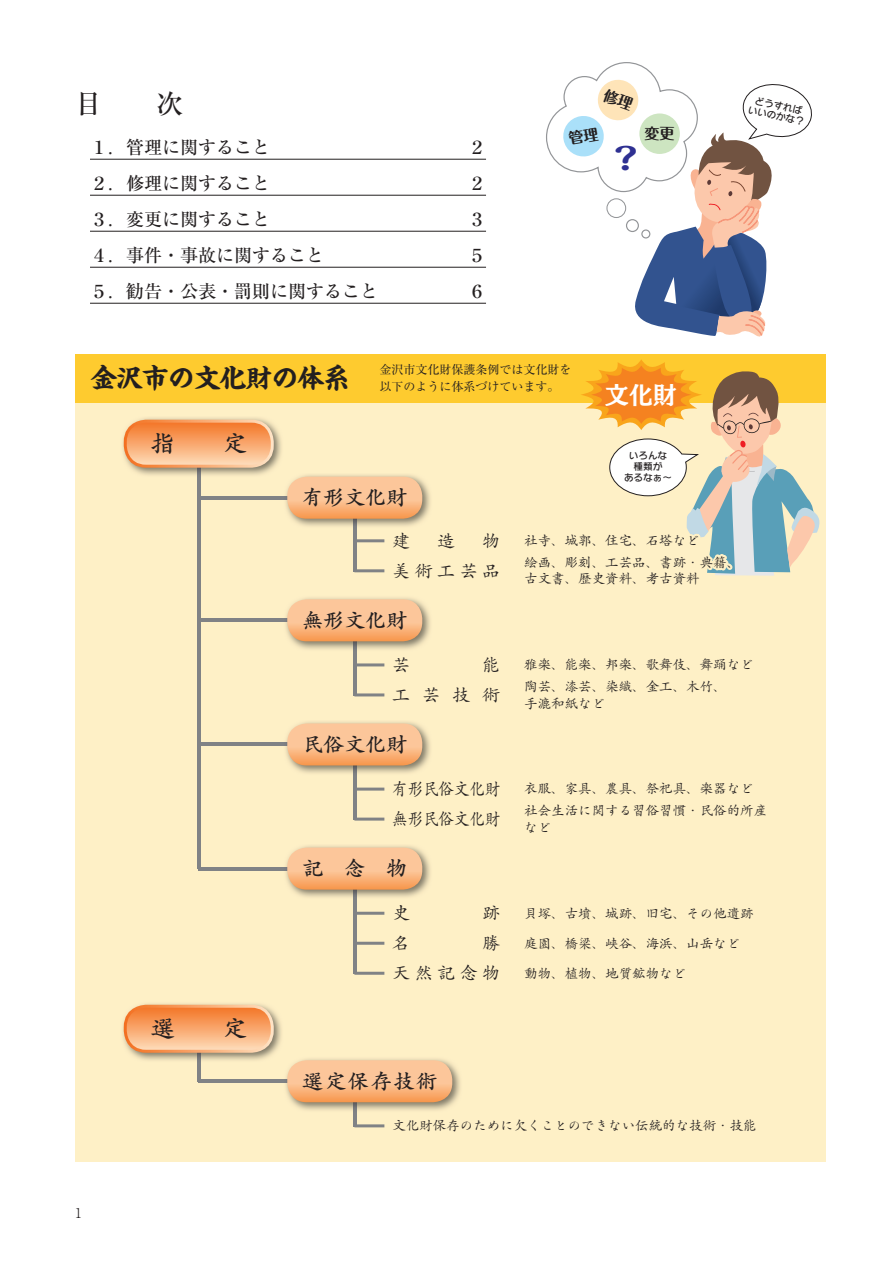
<style>
.page{position:relative;width:893px;height:1263px;background:#fff}
.page>*{position:absolute;margin:0;border:0;box-sizing:border-box;transform-origin:0 0}
.t1{font:700 30px "Maru Fo Pro";color:#2e3092;scale:1.3 1}
.t2{font:700 27px "Kaisho MCBK1 Pro De";letter-spacing:-.04em;color:#231f20}
.t3{font:500 27px "Ryumin Pr 6";color:#231f20}
.t4{font:24px "Greco Std DB";color:#231f20}
.t5{font:24px "Mode Min A Std B";color:#fff}
.t6{font:21px "Greco Std DB";color:#231f20}
.t7{font:500 18px "Ryumin Pr 6";color:#231f20}
.t8{font:18px/30px "Greco Std M";letter-spacing:-.005em;color:#231f20;text-align:right}
.t9{font:18px "Greco Std M";letter-spacing:-.005em;color:#231f20;scale:.86 1}
.t10{font:13.5px/16.5px "Greco Std M";color:#231f20}
.t11{font:300 13.5px "Ryumin Pr 6";color:#231f20}
.t12{font:12px/16.5px "Ryumin Pr 6";color:#231f20}
.t13{font:9.6px/10.8px "Rodin Wanpaku Pro DB";color:#231f20;text-align:center}
</style>
<div class="page">
<div style="left:75px;top:402px;width:750px;height:759px;background:#fef0c6"></div>
<hr style="left:90px;top:159px;width:396px;height:1px;background:#231f20">
<hr style="left:90px;top:195px;width:396px;height:1px;background:#231f20">
<hr style="left:90px;top:231px;width:396px;height:1px;background:#231f20">
<hr style="left:90px;top:267px;width:396px;height:1px;background:#231f20">
<hr style="left:90px;top:303px;width:396px;height:1px;background:#231f20">
<div style="left:75px;top:354px;width:750px;height:48px;background:#fecb2f"></div>
<hr style="left:197px;top:461px;width:3px;height:408px;background:#808285">
<hr style="left:198px;top:496px;width:135px;height:3px;background:#808285">
<hr style="left:198px;top:619px;width:135px;height:3px;background:#808285">
<hr style="left:198px;top:743px;width:135px;height:3px;background:#808285">
<hr style="left:198px;top:867px;width:135px;height:3px;background:#808285">
<hr style="left:353px;top:511px;width:3px;height:60px;background:#808285">
<hr style="left:354px;top:569px;width:30px;height:3px;background:#808285">
<hr style="left:354px;top:539px;width:30px;height:3px;background:#808285">
<img style="left:284px;top:475px;width:146px;height:54px">
<img style="left:353px;top:519px;width:3px;height:10px">
<svg style="left:287px;top:477px;width:135px;height:42px"></svg>
<hr style="left:353px;top:635px;width:3px;height:60px;background:#808285">
<hr style="left:354px;top:693px;width:30px;height:3px;background:#808285">
<hr style="left:354px;top:663px;width:30px;height:3px;background:#808285">
<img style="left:284px;top:598px;width:146px;height:53px">
<img style="left:353px;top:641px;width:3px;height:10px">
<svg style="left:287px;top:599px;width:135px;height:42px"></svg>
<hr style="left:353px;top:759px;width:3px;height:60px;background:#808285">
<hr style="left:354px;top:818px;width:30px;height:3px;background:#808285">
<hr style="left:354px;top:788px;width:30px;height:3px;background:#808285">
<img style="left:284px;top:722px;width:146px;height:53px">
<img style="left:353px;top:765px;width:3px;height:10px">
<svg style="left:287px;top:723px;width:135px;height:42px"></svg>
<hr style="left:353px;top:884px;width:3px;height:90px;background:#808285">
<hr style="left:354px;top:942px;width:30px;height:3px;background:#808285">
<hr style="left:354px;top:972px;width:30px;height:3px;background:#808285">
<hr style="left:354px;top:912px;width:30px;height:3px;background:#808285">
<img style="left:284px;top:846px;width:146px;height:53px">
<img style="left:353px;top:890px;width:3px;height:9px">
<svg style="left:287px;top:848px;width:135px;height:42px"></svg>
<svg style="left:513px;top:360px;width:307px;height:216px"></svg>
<img style="left:123px;top:418px;width:159px;height:59px">
<img style="left:197px;top:468px;width:3px;height:9px">
<svg style="left:125px;top:421px;width:147px;height:45px"></svg>
<div style="left:124px;top:420px;width:150px;height:48px;border:3px solid #fff;border-radius:21px"></div>
<hr style="left:197px;top:1044px;width:3px;height:38px;background:#808285">
<hr style="left:198px;top:1080px;width:135px;height:3px;background:#808285">
<hr style="left:353px;top:1096px;width:3px;height:30px;background:#808285">
<hr style="left:354px;top:1124px;width:30px;height:3px;background:#808285">
<img style="left:284px;top:1059px;width:176px;height:53px">
<img style="left:353px;top:1102px;width:3px;height:10px">
<svg style="left:287px;top:1060px;width:165px;height:42px"></svg>
<img style="left:123px;top:1004px;width:159px;height:58px">
<img style="left:197px;top:1053px;width:3px;height:9px">
<svg style="left:125px;top:1006px;width:147px;height:45px"></svg>
<div style="left:124px;top:1005px;width:150px;height:48px;border:3px solid #fff;border-radius:21px"></div>
<svg style="left:546px;top:62px;width:266px;height:275px"></svg>
<h2 class="t3" style="left:75px;top:82px;width:109px">目　　次</h2>
<h3 class="t7" style="left:90px;top:133px;width:181px">１．管理に関すること</h3>
<h3 class="t7" style="left:468px;top:133px;width:19px">２</h3>
<h3 class="t7" style="left:90px;top:169px;width:181px">２．修理に関すること</h3>
<h3 class="t7" style="left:468px;top:169px;width:19px">２</h3>
<h3 class="t7" style="left:90px;top:205px;width:181px">３．変更に関すること</h3>
<h3 class="t7" style="left:468px;top:205px;width:19px">３</h3>
<h3 class="t7" style="left:90px;top:241px;width:235px">４．事件・事故に関すること</h3>
<h3 class="t7" style="left:468px;top:241px;width:19px">５</h3>
<h3 class="t7" style="left:90px;top:277px;width:289px">５．勧告・公表・罰則に関すること</h3>
<h3 class="t7" style="left:468px;top:277px;width:19px">６</h3>
<h2 class="t2" style="left:90px;top:355px;width:262px">金沢市の文化財の体系</h2>
<p class="t12" style="left:380px;top:361px;width:193px">金沢市文化財保護条例では文化財を以下のように体系づけています。</p>
<h3 class="t4" style="left:151px;top:427px;width:25px">指</h3>
<h3 class="t4" style="left:223px;top:427px;width:25px">定</h3>
<h1 class="t1" style="left:614px;top:135px;width:20px">?</h1>
<h3 class="t5" style="left:605px;top:375px;width:73px">文化財</h3>
<p class="t13" style="left:624px;top:450px;width:49px">いろんな種類が<br>あるなぁ～</p>
<p class="t13" style="left:752px;top:93px;width:59px;rotate:12deg">どうすればいいのかな？</p>
<p class="t11" style="left:75px;top:1202px;width:8px">1</p>
<h3 class="t4" style="left:151px;top:1012px;width:25px">選</h3>
<h3 class="t4" style="left:223px;top:1012px;width:25px">定</h3>
<h3 class="t6" style="left:302px;top:483px;width:106px">有形文化財</h3>
<h3 class="t8" style="left:392px;top:524px;width:19px">建</h3>
<h3 class="t8" style="left:437px;top:524px;width:19px">造</h3>
<h3 class="t8" style="left:482px;top:524px;width:19px">物</h3>
<p class="t10" style="left:524px;top:531px;width:177px">社寺、城郭、住宅、石塔など</p>
<h3 class="t8" style="left:392px;top:554px;width:109px">美術工芸品</h3>
<p class="t10" style="left:524px;top:553px;width:217px">絵画、彫刻、工芸品、書跡・典籍、古文書、歴史資料、考古資料</p>
<h3 class="t6" style="left:302px;top:606px;width:106px">無形文化財</h3>
<h3 class="t8" style="left:392px;top:648px;width:19px">芸</h3>
<h3 class="t8" style="left:482px;top:648px;width:19px">能</h3>
<p class="t10" style="left:524px;top:656px;width:231px">雅楽、能楽、邦楽、歌舞伎、舞踊など</p>
<h3 class="t8" style="left:392px;top:678px;width:110px">工芸技術</h3>
<p class="t10" style="left:524px;top:677px;width:204px">陶芸、漆芸、染織、金工、木竹、手漉和紙など</p>
<h3 class="t6" style="left:302px;top:730px;width:106px">民俗文化財</h3>
<h3 class="t9" style="left:392px;top:777px;width:127px">有形民俗文化財</h3>
<p class="t10" style="left:524px;top:780px;width:231px">衣服、家具、農具、祭祀具、楽器など</p>
<h3 class="t9" style="left:392px;top:807px;width:127px">無形民俗文化財</h3>
<p class="t10" style="left:524px;top:801px;width:244px">社会生活に関する習俗習慣・民俗的所産など</p>
<h3 class="t6" style="left:302px;top:854px;width:106px">記念物</h3>
<h3 class="t8" style="left:392px;top:897px;width:19px">史</h3>
<h3 class="t8" style="left:482px;top:897px;width:19px">跡</h3>
<p class="t10" style="left:524px;top:904px;width:231px">貝塚、古墳、城跡、旧宅、その他遺跡</p>
<h3 class="t8" style="left:392px;top:927px;width:19px">名</h3>
<h3 class="t8" style="left:392px;top:927px;width:109px">勝<br>天然記念物</h3>
<p class="t10" style="left:524px;top:934px;width:217px">庭園、橋梁、峡谷、海浜、山岳など</p>
<p class="t10" style="left:524px;top:964px;width:163px">動物、植物、地質鉱物など</p>
<h3 class="t6" style="left:302px;top:1067px;width:137px">選定保存技術</h3>
<p class="t10" style="left:392px;top:1116px;width:366px">文化財保存のために欠くことのできない伝統的な技術・技能</p>
</div>
